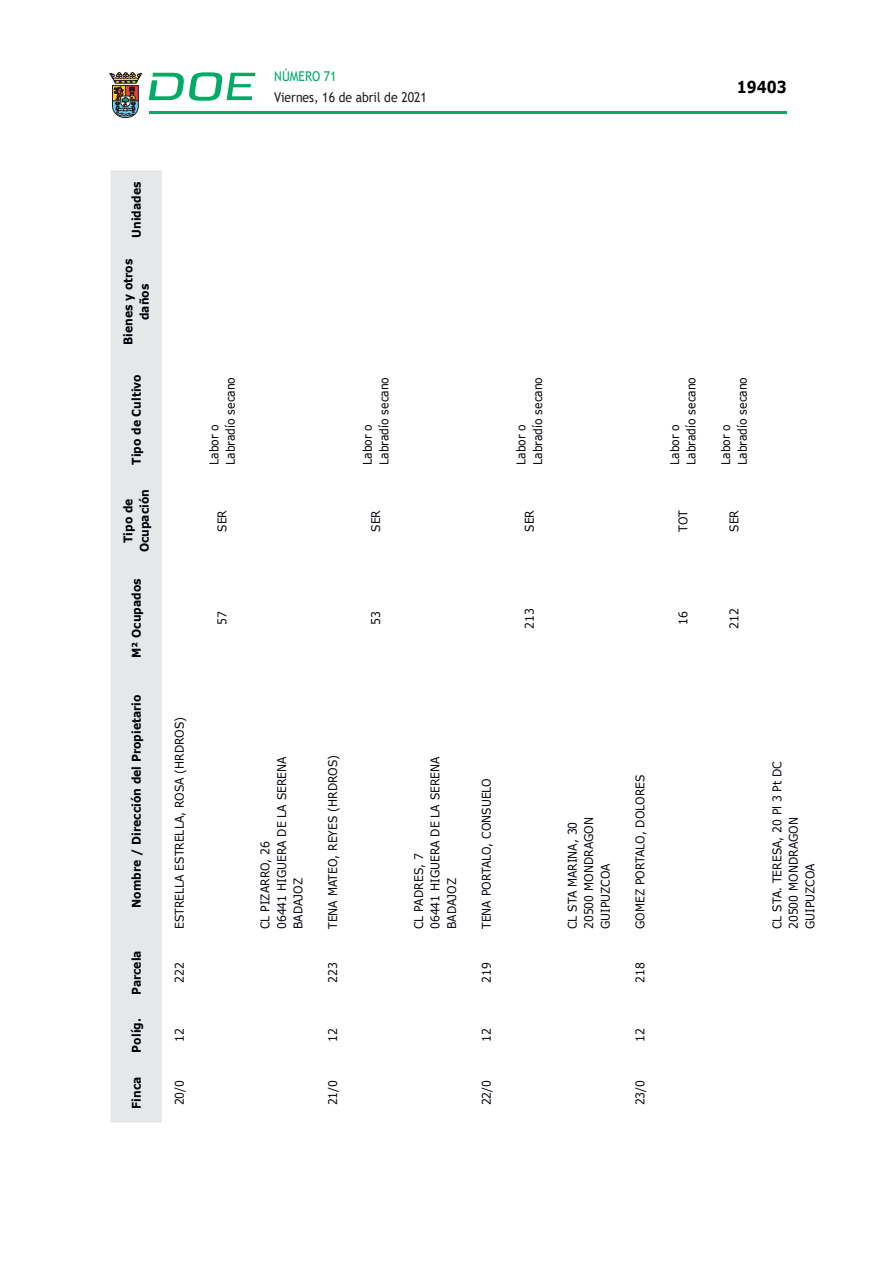
<style>
.page{position:relative;width:893px;height:1263px;background:#fff}
.page>*{position:absolute;margin:0;border:0;box-sizing:border-box;transform-origin:0 0}
.t1{font:700 16.5px "Verdana";color:#000;scale:.85 1}
.t2{font:13.5px "Trebuchet MS";color:#231f20;scale:.9 1}
.t3{font:13.5px "Trebuchet MS";color:#00ab67;scale:.9 1}
.t4{font:12px/16.5px "Verdana";color:#00000a;scale:.9 1}
.t5{font:700 12px/16.5px "Verdana";color:#00000a;text-align:center;scale:.9 1}
</style>
<div class="page">
<hr style="left:149px;top:111px;width:638px;height:3px;background:#00ab66">
<svg style="left:109px;top:72px;width:33px;height:46px"></svg>
<svg style="left:149px;top:72px;width:106px;height:29px"></svg>
<div style="left:111px;top:170px;width:51px;height:953px;background:#e6e7e9"></div>
<p class="t3" style="left:274px;top:67px;width:71px">NÚMERO 71</p>
<p class="t2" style="left:274px;top:88px;width:171px">Viernes, 16 de abril de 2021</p>
<h1 class="t1" style="left:737px;top:75px;width:60px">19403</h1>
<p class="t5" style="left:128px;top:238px;width:64px;rotate:-90deg">Unidades</p>
<p class="t5" style="left:120px;top:345px;width:97px;rotate:-90deg">Bienes y otros daños</p>
<p class="t5" style="left:128px;top:465px;width:102px;rotate:-90deg">Tipo de Cultivo</p>
<p class="t5" style="left:120px;top:552px;width:72px;rotate:-90deg">Tipo de<br>Ocupación</p>
<p class="t5" style="left:128px;top:658px;width:90px;rotate:-90deg">M² Ocupados</p>
<p class="t5" style="left:128px;top:908px;width:238px;rotate:-90deg">Nombre / Dirección del Propietario</p>
<p class="t5" style="left:128px;top:995px;width:51px;rotate:-90deg">Parcela</p>
<p class="t5" style="left:128px;top:1052px;width:39px;rotate:-90deg">Políg.</p>
<p class="t5" style="left:128px;top:1109px;width:37px;rotate:-90deg">Finca</p>
<p class="t4" style="left:171px;top:929px;width:237px;rotate:-90deg">ESTRELLA ESTRELLA, ROSA (HRDROS)</p>
<p class="t4" style="left:171px;top:983px;width:24px;rotate:-90deg">222</p>
<p class="t4" style="left:171px;top:1042px;width:17px;rotate:-90deg">12</p>
<p class="t4" style="left:171px;top:1105px;width:30px;rotate:-90deg">20/0</p>
<p class="t4" style="left:206px;top:465px;width:99px;rotate:-90deg">Labor o<br>Labradío secano</p>
<p class="t4" style="left:214px;top:532px;width:26px;rotate:-90deg">SER</p>
<p class="t4" style="left:214px;top:625px;width:17px;rotate:-90deg">57</p>
<p class="t4" style="left:359px;top:465px;width:99px;rotate:-90deg">Labor o<br>Labradío secano</p>
<p class="t4" style="left:367px;top:532px;width:26px;rotate:-90deg">SER</p>
<p class="t4" style="left:367px;top:625px;width:17px;rotate:-90deg">53</p>
<p class="t4" style="left:257px;top:929px;width:193px;rotate:-90deg">CL PIZARRO, 26<br>06441 HIGUERA DE LA SERENA<br>BADAJOZ</p>
<p class="t4" style="left:324px;top:929px;width:195px;rotate:-90deg">TENA MATEO, REYES (HRDROS)</p>
<p class="t4" style="left:324px;top:983px;width:24px;rotate:-90deg">223</p>
<p class="t4" style="left:324px;top:1042px;width:17px;rotate:-90deg">12</p>
<p class="t4" style="left:324px;top:1105px;width:30px;rotate:-90deg">21/0</p>
<p class="t4" style="left:513px;top:465px;width:99px;rotate:-90deg">Labor o<br>Labradío secano</p>
<p class="t4" style="left:666px;top:465px;width:99px;rotate:-90deg">Labor o<br>Labradío secano</p>
<p class="t4" style="left:717px;top:465px;width:99px;rotate:-90deg">Labor o<br>Labradío secano</p>
<p class="t4" style="left:521px;top:532px;width:26px;rotate:-90deg">SER</p>
<p class="t4" style="left:675px;top:531px;width:25px;rotate:-90deg">TOT</p>
<p class="t4" style="left:726px;top:532px;width:26px;rotate:-90deg">SER</p>
<p class="t4" style="left:521px;top:629px;width:24px;rotate:-90deg">213</p>
<p class="t4" style="left:675px;top:625px;width:17px;rotate:-90deg">16</p>
<p class="t4" style="left:726px;top:629px;width:24px;rotate:-90deg">212</p>
<p class="t4" style="left:410px;top:929px;width:193px;rotate:-90deg">CL PADRES, 7<br>06441 HIGUERA DE LA SERENA<br>BADAJOZ</p>
<p class="t4" style="left:478px;top:929px;width:169px;rotate:-90deg">TENA PORTALO, CONSUELO</p>
<p class="t4" style="left:478px;top:983px;width:24px;rotate:-90deg">219</p>
<p class="t4" style="left:478px;top:1042px;width:17px;rotate:-90deg">12</p>
<p class="t4" style="left:478px;top:1105px;width:30px;rotate:-90deg">22/0</p>
<p class="t4" style="left:564px;top:929px;width:126px;rotate:-90deg">CL STA MARINA, 30<br>20500 MONDRAGON<br>GUIPUZCOA</p>
<p class="t4" style="left:632px;top:929px;width:173px;rotate:-90deg">GOMEZ PORTALO, DOLORES</p>
<p class="t4" style="left:632px;top:983px;width:24px;rotate:-90deg">218</p>
<p class="t4" style="left:632px;top:1042px;width:17px;rotate:-90deg">12</p>
<p class="t4" style="left:632px;top:1105px;width:30px;rotate:-90deg">23/0</p>
<p class="t4" style="left:769px;top:929px;width:188px;rotate:-90deg">CL STA. TERESA, 20 Pl 3 Pt DC<br>20500 MONDRAGON<br>GUIPUZCOA</p>
</div>
